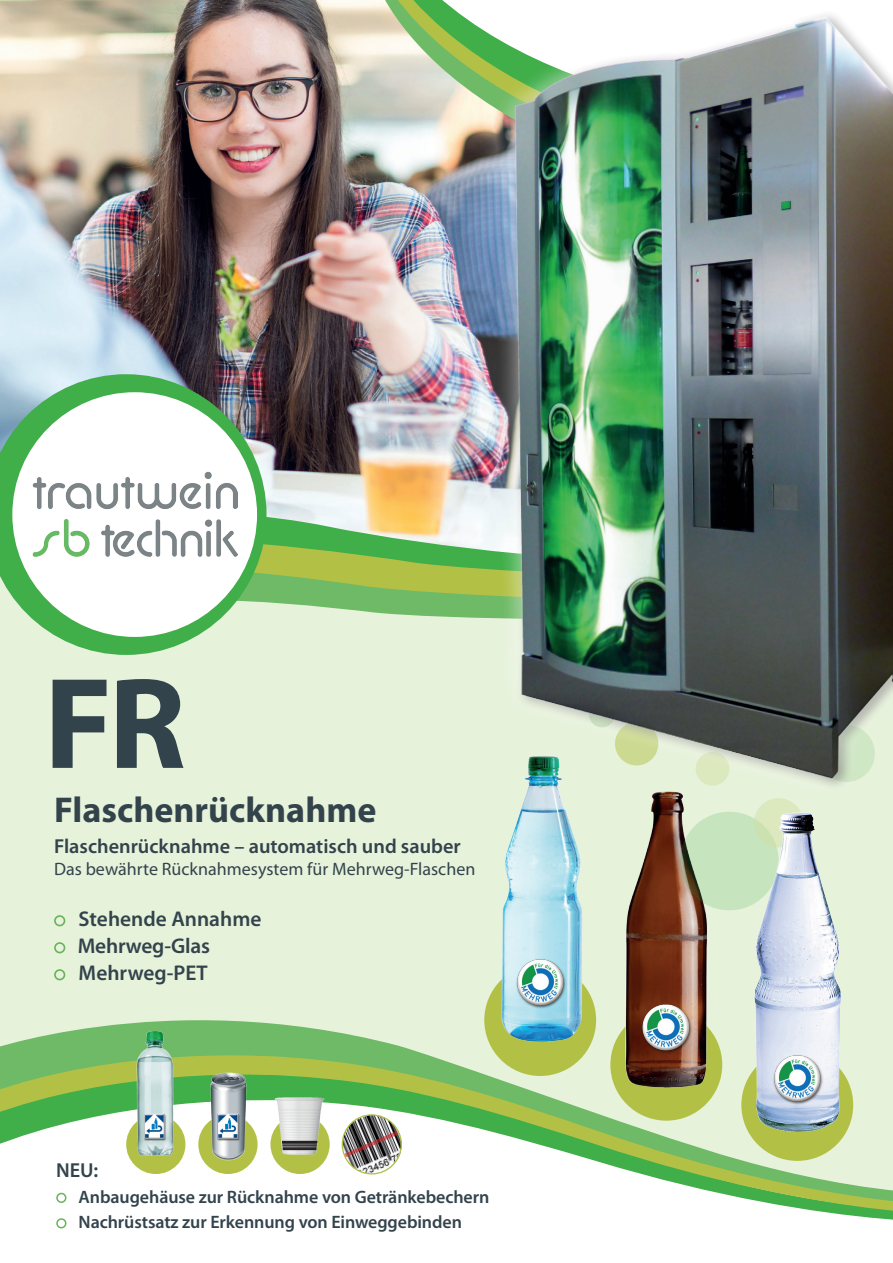
<style>
.page{position:relative;width:893px;height:1263px;background:#fff}
.page>*{position:absolute;margin:0;border:0;box-sizing:border-box;transform-origin:0 0}
.t1{font:700 130.8px "Myriad Pro";color:#33434c}
.t2{font:700 36px "Myriad Pro";color:#33434c}
.t3{font:600 21.3px/27px "Myriad Pro";color:#33434c}
.t4{font:600 20.25px "Myriad Pro";color:#33434c}
.t5{font:600 18px/25.5px "Myriad Pro";letter-spacing:-.005em;color:#33434c}
.t6{font:18px "Myriad Pro";color:#33434c}
</style>
<div class="page">
<div style="left:0;top:168px;width:893px;height:1048px;background:#e7f2db"></div>
<img style="left:0;top:0;width:455px;height:384px">
<div style="left:54px;top:915px;width:11px;height:11px;border:2px solid #69b45a;border-radius:50%"></div>
<div style="left:54px;top:942px;width:11px;height:11px;border:2px solid #69b45a;border-radius:50%"></div>
<div style="left:54px;top:969px;width:11px;height:11px;border:2px solid #69b45a;border-radius:50%"></div>
<img style="left:369px;top:0;width:86px;height:374px">
<img style="left:384px;top:0;width:71px;height:340px">
<img style="left:390px;top:0;width:65px;height:295px">
<svg style="left:0;top:1212px;width:893px;height:17px"></svg>
<svg style="left:0;top:1020px;width:893px;height:192px"></svg>
<svg style="left:267px;top:597px;width:188px;height:20px"></svg>
<img style="left:267px;top:384px;width:188px;height:196px">
<div style="left:484px;top:964px;width:112px;height:112px;background:#b2c146;border-radius:50%"></div>
<img style="left:481px;top:804px;width:121px;height:251px">
<div style="left:126px;top:1115px;width:59px;height:59px;background:#b2c146;border-radius:50%"></div>
<img style="left:126px;top:1028px;width:59px;height:135px">
<div style="left:198px;top:1115px;width:60px;height:59px;background:#b2c146;border-radius:50%"></div>
<img style="left:205px;top:1068px;width:50px;height:95px">
<div style="left:270px;top:1115px;width:60px;height:59px;background:#b2c146;border-radius:50%"></div>
<div style="left:741px;top:1049px;width:112px;height:112px;background:#b2c146;border-radius:50%"></div>
<div style="left:610px;top:1009px;width:112px;height:112px;background:#b2c146;border-radius:50%"></div>
<img style="left:604px;top:804px;width:124px;height:296px">
<svg style="left:680px;top:812px;width:99px;height:98px;background:#b9d3ae"></svg>
<img style="left:743px;top:804px;width:105px;height:335px">
<img style="left:455px;top:10px;width:438px;height:794px">
<img style="left:342px;top:1115px;width:59px;height:59px">
<div style="left:342px;top:1114px;width:60px;height:60px;border:1px solid #b2c146;border-radius:50%"></div>
<svg style="left:343px;top:1129px;width:57px;height:30px;background:#807372"></svg>
<img style="left:210px;top:1111px;width:35px;height:31px">
<img style="left:137px;top:1111px;width:35px;height:31px">
<img style="left:270px;top:1080px;width:59px;height:85px">
<hr style="left:282px;top:1143px;width:35px;height:1px;background:#231f20">
<hr style="left:283px;top:1147px;width:34px;height:1px;background:#231f20">
<hr style="left:282px;top:1145px;width:35px;height:1px;background:#231f20">
<hr style="left:283px;top:1148px;width:33px;height:1px;background:#231f20">
<hr style="left:282px;top:1142px;width:35px;height:1px;background:#231f20">
<hr style="left:282px;top:1141px;width:35px;height:1px;background:#231f20">
<hr style="left:283px;top:1149px;width:33px;height:1px;background:#231f20">
<img style="left:0;top:374px;width:267px;height:281px">
<div style="left:12px;top:392px;width:245px;height:245px;background:#fff;border-radius:50%"></div>
<img style="left:33px;top:472px;width:204px;height:84px">
<img style="left:514px;top:956px;width:53px;height:53px">
<img style="left:640px;top:1001px;width:52px;height:53px">
<img style="left:771px;top:1052px;width:52px;height:53px">
<h1 class="t1" style="left:44px;top:638px;width:143px">FR</h1>
<h2 class="t2" style="left:54px;top:786px;width:324px">Flaschenrücknahme</h2>
<p class="t4" style="left:54px;top:833px;width:408px">Flaschenrücknahme – automatisch und sauber</p>
<p class="t6" style="left:54px;top:858px;width:423px">Das bewährte Rücknahmesystem für Mehrweg-Flaschen</p>
<p class="t3" style="left:78px;top:905px;width:185px">Stehende Annahme<br>Mehrweg-Glas<br>Mehrweg-PET</p>
<p class="t4" style="left:56px;top:1158px;width:44px">NEU:</p>
<p class="t5" style="left:79px;top:1184px;width:412px">Anbaugehäuse zur Rücknahme von Getränkebechern<br>Nachrüstsatz zur Erkennung von Einweggebinden</p>
</div>
